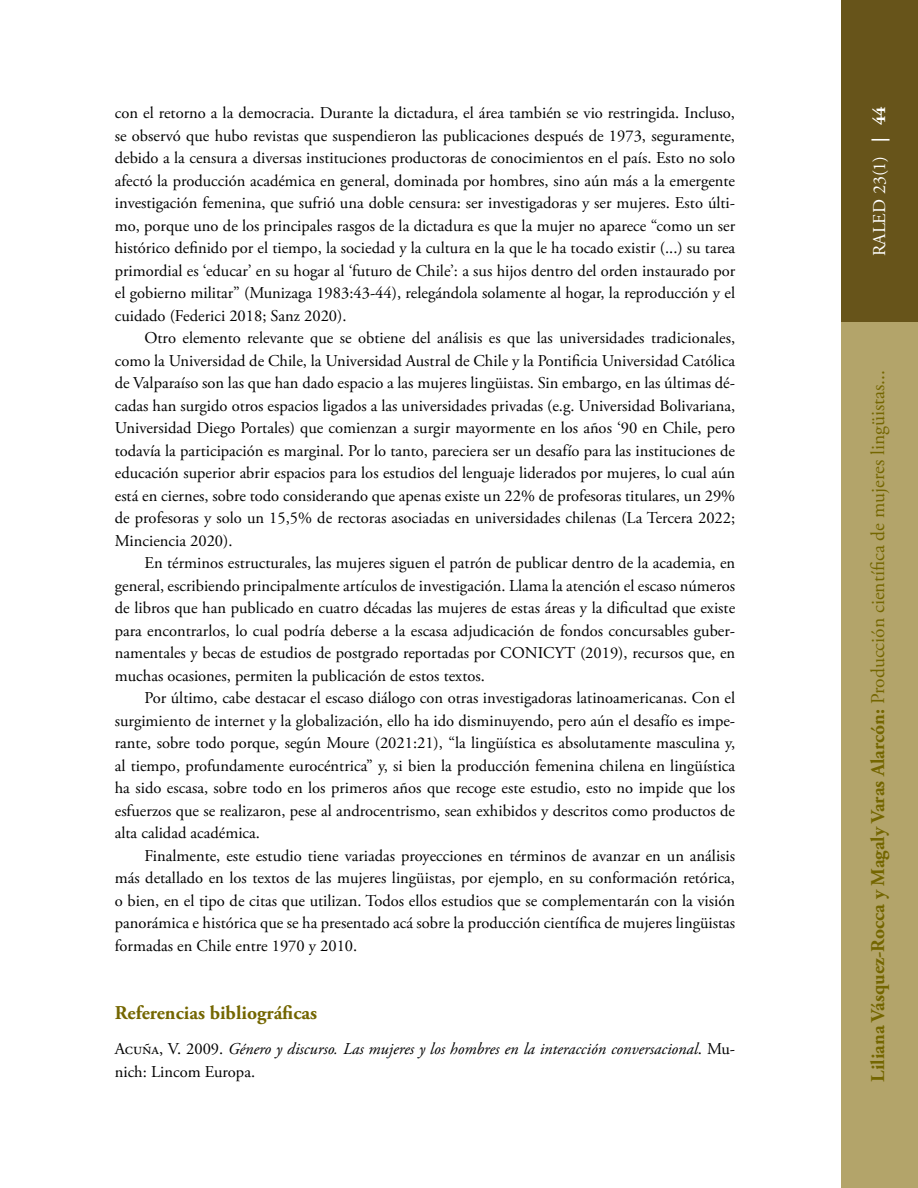
<style>
.page{position:relative;width:918px;height:1188px;background:#fff}
.page>*{position:absolute;margin:0;border:0;box-sizing:border-box;transform-origin:0 0}
.t1{font:19.5px "Adobe Garamond Pro";color:#746600}
.t2{font:700 19.5px "Adobe Garamond Pro";color:#746600}
.t3{font:18px "Adobe Garamond Pro";color:#fff}
.t4{font:16.5px/22.5px "Adobe Garamond Pro";color:#000;text-align:justify}
.t5{font:italic 16.5px/22.5px "Adobe Garamond Pro";color:#000}
.s1{font-style:normal}
.s2{font-weight:700}
</style>
<div class="page">
<div style="left:841px;top:0;width:77px;height:1188px;background:#b3a46a"></div>
<div style="left:841px;top:0;width:77px;height:322px;background:#67541a"></div>
<p class="t4" style="left:115px;top:102px;width:622px">con el retorno a la democracia. Durante la dictadura, el área también se vio restringida. Incluso, se observó que hubo revistas que suspendieron las publicaciones después de 1973, seguramente, debido a la censura a diversas instituciones productoras de conocimientos en el país. Esto no solo afectó la producción académica en general, dominada por hombres, sino aún más a la emergente investigación femenina, que sufrió una doble censura: ser investigadoras y ser mujeres. Esto últi&shy;mo, porque uno de los principales rasgos de la dictadura es que la mujer no aparece “como un ser histórico definido por el tiempo, la sociedad y la cultura en la que le ha tocado existir (...) su tarea primordial es ‘educar’ en su hogar al ‘futuro de Chile’: a sus hijos dentro del orden instaurado por el gobierno militar” (Munizaga 1983:43-44), relegándola solamente al hogar, la reproducción y el cuidado (Federici 2018; Sanz 2020).</p>
<p class="t4" style="left:115px;top:327px;width:622px;text-indent:30px">Otro elemento relevante que se obtiene del análisis es que las universidades tradicionales, como la Universidad de Chile, la Universidad Austral de Chile y la Pontificia Universidad Católica de Valparaíso son las que han dado espacio a las mujeres lingüistas. Sin embargo, en las últimas dé&shy;cadas han surgido otros espacios ligados a las universidades privadas (e.g. Universidad Bolivariana, Universidad Diego Portales) que comienzan a surgir mayormente en los años ‘90 en Chile, pero todavía la participación es marginal. Por lo tanto, pareciera ser un desafío para las instituciones de educación superior abrir espacios para los estudios del lenguaje liderados por mujeres, lo cual aún está en ciernes, sobre todo considerando que apenas existe un 22% de profesoras titulares, un 29% de profesoras y solo un 15,5% de rectoras asociadas en universidades chilenas (La Tercera 2022; Minciencia 2020).</p>
<p class="t4" style="left:115px;top:552px;width:622px;text-indent:30px">En términos estructurales, las mujeres siguen el patrón de publicar dentro de la academia, en general, escribiendo principalmente artículos de investigación. Llama la atención el escaso números de libros que han publicado en cuatro décadas las mujeres de estas áreas y la dificultad que existe para encontrarlos, lo cual podría deberse a la escasa adjudicación de fondos concursables guber&shy;namentales y becas de estudios de postgrado reportadas por CONICYT (2019), recursos que, en muchas ocasiones, permiten la publicación de estos textos.</p>
<p class="t4" style="left:115px;top:688px;width:622px;text-indent:30px">Por último, cabe destacar el escaso diálogo con otras investigadoras latinoamericanas. Con el surgimiento de internet y la globalización, ello ha ido disminuyendo, pero aún el desafío es impe&shy;rante, sobre todo porque, según Moure (2021:21), “la lingüística es absolutamente masculina y, al tiempo, profundamente eurocéntrica” y, si bien la producción femenina chilena en lingüística ha sido escasa, sobre todo en los primeros años que recoge este estudio, esto no impide que los esfuerzos que se realizaron, pese al androcentrismo, sean exhibidos y descritos como productos de alta calidad académica.</p>
<p class="t4" style="left:115px;top:845px;width:622px;text-indent:30px">Finalmente, este estudio tiene variadas proyecciones en términos de avanzar en un análisis más detallado en los textos de las mujeres lingüistas, por ejemplo, en su conformación retórica, o bien, en el tipo de citas que utilizan. Todos ellos estudios que se complementarán con la visión panorámica e histórica que se ha presentado acá sobre la producción científica de mujeres lingüistas formadas en Chile entre 1970 y 2010.</p>
<p class="t2" style="left:115px;top:1001px;width:204px">Referencias bibliográficas</p>
<p class="t5" style="left:115px;top:1038px;width:622px"><span class="s1">Acuña, V. 2009.</span> Género y discurso. Las mujeres y los hombres en la interacción conversacional<span class="s1">. Mu&shy;nich: Lincom Europa.</span></p>
<p class="t3" style="left:869px;top:256px;width:151px;rotate:-90deg">RALED 23(1) <span class="s2">| 44</span></p>
<p class="t1" style="left:866px;top:1082px;width:713px;rotate:-90deg"><span class="s2">Liliana Vásquez-Rocca y Magaly Varas Alarcón:</span> Producción científica de mujeres lingüistas...</p>
</div>
